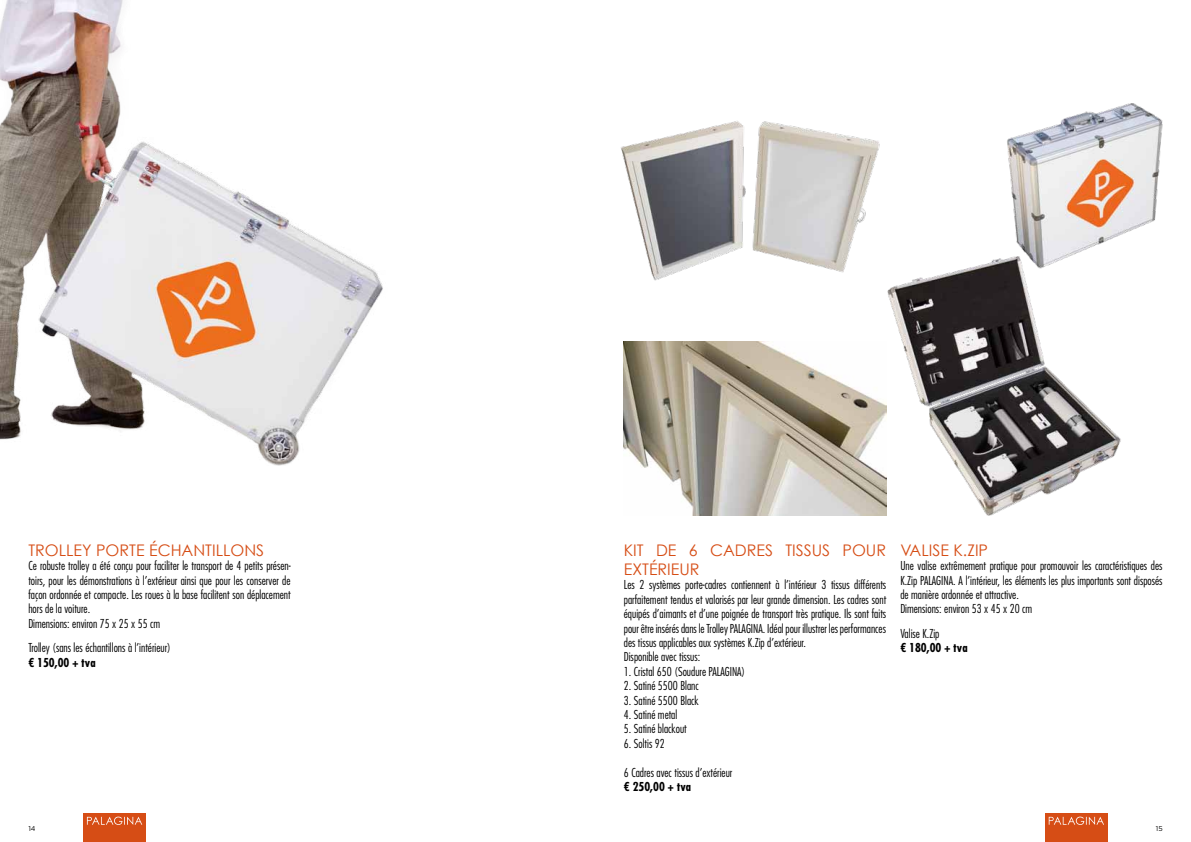
<style>
.page{position:relative;width:1191px;height:842px;background:#fff}
.page>*{position:absolute;margin:0;border:0;box-sizing:border-box;transform-origin:0 0}
.t1{font:16px/19.2px "Century Gothic";color:#d64d15}
.t2{font:300 condensed 12px/14.4px "Futura Std";color:#000}
.t3{font:700 condensed 12px "Futura Std";color:#000}
.t4{font:7px "Gotham HTF";color:#000}
</style>
<div class="page">
<img style="left:1007px;top:103px;width:156px;height:139px">
<img style="left:886px;top:242px;width:235px;height:274px">
<img style="left:0;top:0;width:383px;height:466px">
<img style="left:621px;top:121px;width:259px;height:160px">
<img style="left:624px;top:341px;width:262px;height:175px">
<div style="left:83px;top:814px;width:63px;height:28px;background:#d64d15"></div>
<svg style="left:87px;top:817px;width:55px;height:8px"></svg>
<div style="left:1044px;top:814px;width:63px;height:28px;background:#d64d15"></div>
<svg style="left:1048px;top:817px;width:56px;height:8px"></svg>
<h1 class="t1" style="left:28px;top:540px;width:237px">TROLLEY PORTE ÉCHANTILLONS</h1>
<p class="t2" style="left:28px;top:558px;width:264px">Ce robuste trolley a été conçu pour faciliter le transport de 4 petits présen&shy;toirs, pour les démonstrations à l’extérieur ainsi que pour les conserver de façon ordonnée et compacte. Les roues à la base facilitent son déplacement hors de la voiture.<br>Dimensions: environ 75 x 25 x 55 cm</p>
<p class="t2" style="left:28px;top:640px;width:144px">Trolley (sans les échantillons à l’intérieur)</p>
<p class="t3" style="left:28px;top:655px;width:69px">€ 150,00 + tva</p>
<h1 class="t1" style="left:624px;top:540px;width:264px;text-indent:65px">6 CADRES TISSUS POUR<br>EXTÉRIEUR</h1>
<p class="t2" style="left:624px;top:578px;width:264px">Les 2 systèmes porte-cadres contiennent à l’intérieur 3 tissus différents parfaitement tendus et valorisés par leur grande dimension. Les cadres sont équipés d’aimants et d’une poignée de transport très pratique. Ils sont faits pour être insérés dans le Trolley PALAGINA. Idéal pour illustrer les performances des tissus applicables aux systèmes K.Zip d’extérieur.<br>Disponible avec tissus:</p>
<p class="t2" style="left:624px;top:664px;width:123px">1. Cristal 650 (Soudure PALAGINA)</p>
<p class="t2" style="left:624px;top:678px;width:76px">2. Satiné 5500 Blanc</p>
<p class="t2" style="left:624px;top:693px;width:76px">3. Satiné 5500 Black</p>
<p class="t2" style="left:624px;top:707px;width:55px">4. Satiné metal</p>
<p class="t2" style="left:624px;top:722px;width:64px">5. Satiné blackout</p>
<p class="t2" style="left:624px;top:736px;width:42px">6. Soltis 92</p>
<p class="t2" style="left:624px;top:765px;width:110px">6 Cadres avec tissus d’extérieur</p>
<p class="t3" style="left:624px;top:779px;width:69px">€ 250,00 + tva</p>
<h1 class="t1" style="left:624px;top:540px;width:43px">KIT de</h1>
<h1 class="t1" style="left:900px;top:540px;width:89px">VALISE K.ZIP</h1>
<p class="t2" style="left:900px;top:558px;width:264px">Une valise extrêmement pratique pour promouvoir les caractéristiques des K.Zip PALAGINA. A l’intérieur, les éléments les plus importants sont disposés de manière ordonnée et attractive.<br>Dimensions: environ 53 x 45 x 20 cm</p>
<p class="t2" style="left:900px;top:626px;width:41px">Valise K.Zip</p>
<p class="t3" style="left:900px;top:640px;width:69px">€ 180,00 + tva</p>
<p class="t4" style="left:28px;top:824px;width:9px">14</p>
<p class="t4" style="left:1155px;top:824px;width:8px">15</p>
</div>
